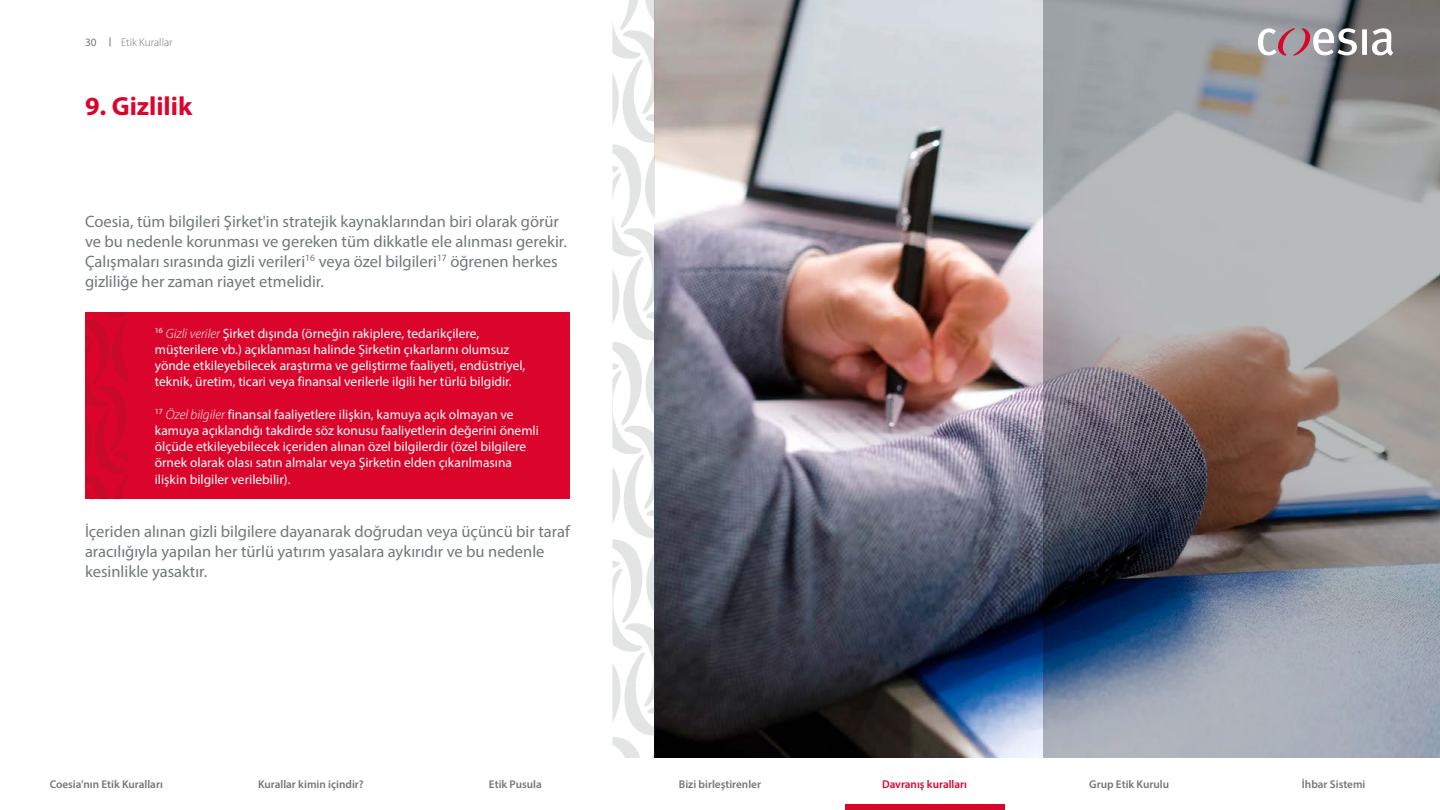
<style>
.page{position:relative;width:1440px;height:810px;background:#fff}
.page>*{position:absolute;margin:0;border:0;box-sizing:border-box;transform-origin:0 0}
.t1{font:700 26.25px "Myriad Pro";color:#db052c}
.t2{font:16.5px/19.8px "Myriad Pro";color:#72787a}
.t3{font:13.5px/16.2px "Myriad Pro";color:#fff}
.t4{font:600 11.25px "Myriad Pro";color:#72787a}
.t5{font:600 11.25px "Myriad Pro";color:#db052c}
.t6{font:300 11.25px "Myriad Pro";color:#72787a}
.t7{font:11.25px "Myriad Pro";color:#72787a}
.s1{font-weight:300;font-style:italic}
</style>
<div class="page">
<img style="left:655px;top:0;width:388px;height:758px">
<svg style="left:1043px;top:0;width:397px;height:758px"></svg>
<svg style="left:612px;top:0;width:43px;height:758px"></svg>
<div style="left:85px;top:312px;width:485px;height:187px;background:#db052c"></div>
<svg style="left:85px;top:312px;width:42px;height:187px"></svg>
<div style="left:1362px;top:29px;width:5px;height:26px;background:#fff"></div>
<svg style="left:1372px;top:28px;width:21px;height:28px"></svg>
<svg style="left:1258px;top:28px;width:99px;height:28px"></svg>
<div style="left:845px;top:805px;width:159px;height:5px;background:#db052c"></div>
<p class="t7" style="left:85px;top:35px;width:13px">30</p>
<p class="t6" style="left:121px;top:36px;width:53px">Etik Kurallar</p>
<h1 class="t1" style="left:85px;top:89px;width:109px">9. Gizlilik</h1>
<p class="t2" style="left:85px;top:212px;width:483px">Coesia, tüm bilgileri Şirket'in stratejik kaynaklarından biri olarak görür ve bu nedenle korunması ve gereken tüm dikkatle ele alınması gerekir.<br>Çalışmaları sırasında gizli verileri<sup>16</sup> veya özel bilgileri<sup>17</sup> öğrenen herkes gizliliğe her zaman riayet etmelidir.</p>
<p class="t3" style="left:155px;top:325px;width:372px"><sup>16</sup> <span class="s1">Gizli veriler</span> Şirket dışında (örneğin rakiplere, tedarikçilere, müşterilere vb.) açıklanması halinde Şirketin çıkarlarını olumsuz yönde etkileyebilecek araştırma ve geliştirme faaliyeti, endüstriyel, teknik, üretim, ticari veya finansal verilerle ilgili her türlü bilgidir.</p>
<p class="t3" style="left:155px;top:406px;width:386px"><sup>17</sup> <span class="s1">Özel bilgiler</span> finansal faaliyetlere ilişkin, kamuya açık olmayan ve kamuya açıklandığı takdirde söz konusu faaliyetlerin değerini önemli ölçüde etkileyebilecek içeriden alınan özel bilgilerdir (özel bilgilere örnek olarak olası satın almalar veya Şirketin elden çıkarılmasına ilişkin bilgiler verilebilir).</p>
<p class="t2" style="left:85px;top:521px;width:486px">İçeriden alınan gizli bilgilere dayanarak doğrudan veya üçüncü bir taraf aracılığıyla yapılan her türlü yatırım yasalara aykırıdır ve bu nedenle kesinlikle yasaktır.</p>
<p class="t4" style="left:50px;top:777px;width:115px">Coesia’nın Etik Kuralları</p>
<p class="t4" style="left:258px;top:777px;width:107px">Kurallar kimin içindir?</p>
<p class="t4" style="left:489px;top:777px;width:54px">Etik Pusula</p>
<p class="t4" style="left:679px;top:777px;width:84px">Bizi birleştirenler</p>
<p class="t5" style="left:882px;top:777px;width:87px">Davranış kuralları</p>
<p class="t4" style="left:1089px;top:777px;width:81px">Grup Etik Kurulu</p>
<p class="t4" style="left:1302px;top:777px;width:65px">İhbar Sistemi</p>
</div>
